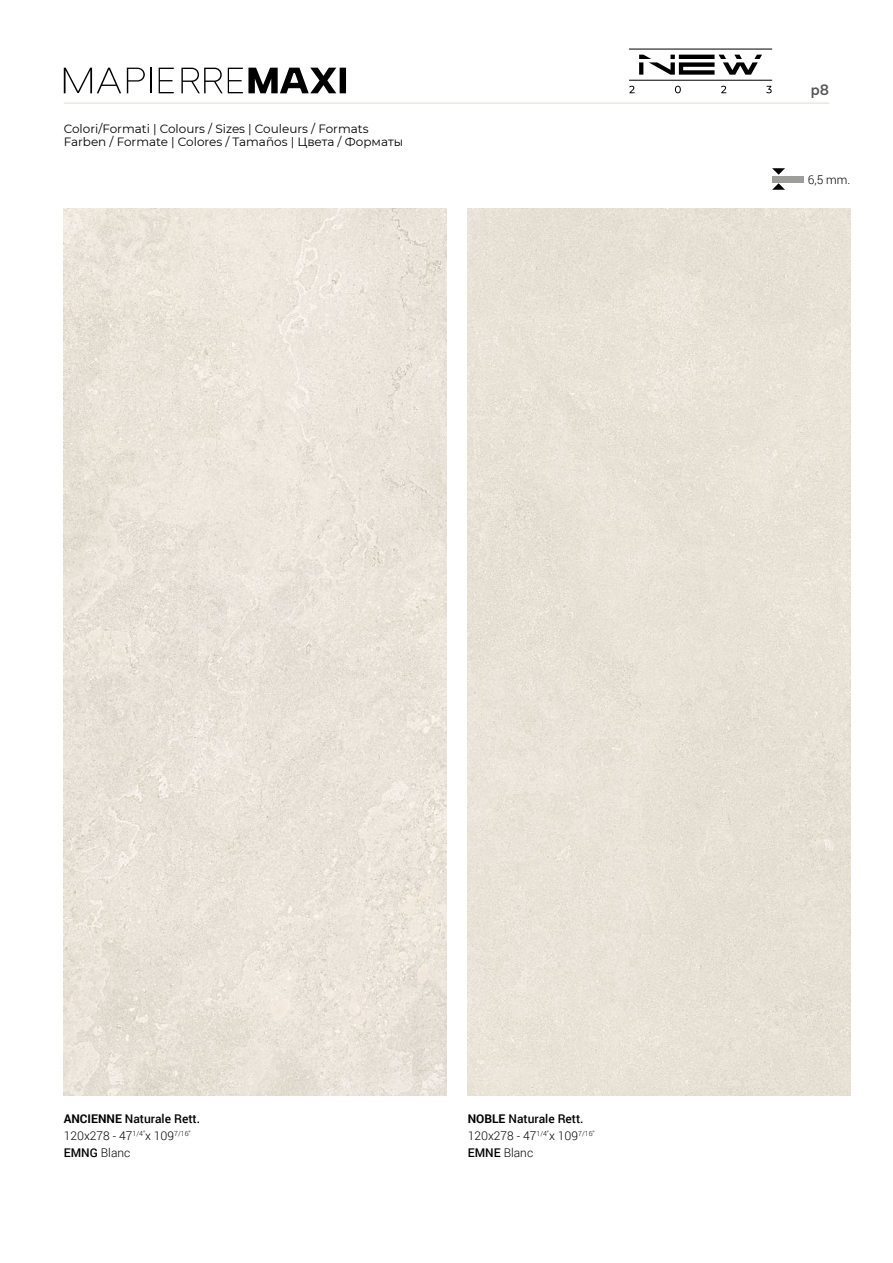
<style>
.page{position:relative;width:893px;height:1263px;background:#fff}
.page>*{position:absolute;margin:0;border:0;box-sizing:border-box;transform-origin:0 0}
.t1{font:600 15px "Albert Sans";color:#575756}
.t2{font:300 12px/17px "Roboto";color:#000}
.t3{font:12px/13.5px "Montserrat";color:#000}
.s1{font-weight:700}
.s2{font-weight:500}
</style>
<div class="page">
<div style="left:468px;top:209px;width:382px;height:886px;background:#e8e2d6"></div>
<img style="left:64px;top:209px;width:382px;height:886px">
<div style="left:773px;top:176px;width:31px;height:7px;background:#9d9d9c"></div>
<svg style="left:772px;top:168px;width:13px;height:7px"></svg>
<svg style="left:772px;top:183px;width:13px;height:7px"></svg>
<svg style="left:64px;top:68px;width:57px;height:25px"></svg>
<svg style="left:127px;top:68px;width:24px;height:25px"></svg>
<svg style="left:159px;top:68px;width:15px;height:25px"></svg>
<svg style="left:181px;top:68px;width:165px;height:25px"></svg>
<svg style="left:639px;top:55px;width:123px;height:20px"></svg>
<hr style="left:629px;top:49px;width:143px;height:1px;background:#000">
<hr style="left:629px;top:80px;width:143px;height:1px;background:#000">
<svg style="left:629px;top:86px;width:143px;height:7px"></svg>
<hr style="left:64px;top:103px;width:765px;height:1px;background:#dfdfd6">
<p class="t3" style="left:64px;top:121px;width:341px">Colori/Formati | Colours / Sizes | Couleurs / Formats<br>Farben / Formate | Colores / Tamaños | Цвета / Форматы</p>
<p class="t1" style="left:811px;top:80px;width:20px">p8</p>
<p class="t2" style="left:808px;top:171px;width:44px">6,5 mm.</p>
<p class="t2" style="left:64px;top:1109px;width:138px"><span class="s1">ANCIENNE</span> <span class="s2">Naturale Rett.<br></span>120x278 - 47<sup>1/4”</sup>x 109<sup>7/16”<br></sup><span class="s2">EMNG</span> Blanc</p>
<p class="t2" style="left:468px;top:1109px;width:128px"><span class="s1">NOBLE</span> <span class="s2">Naturale Rett.<br></span>120x278 - 47<sup>1/4”</sup>x 109<sup>7/16”<br></sup><span class="s2">EMNE</span> Blanc</p>
</div>
